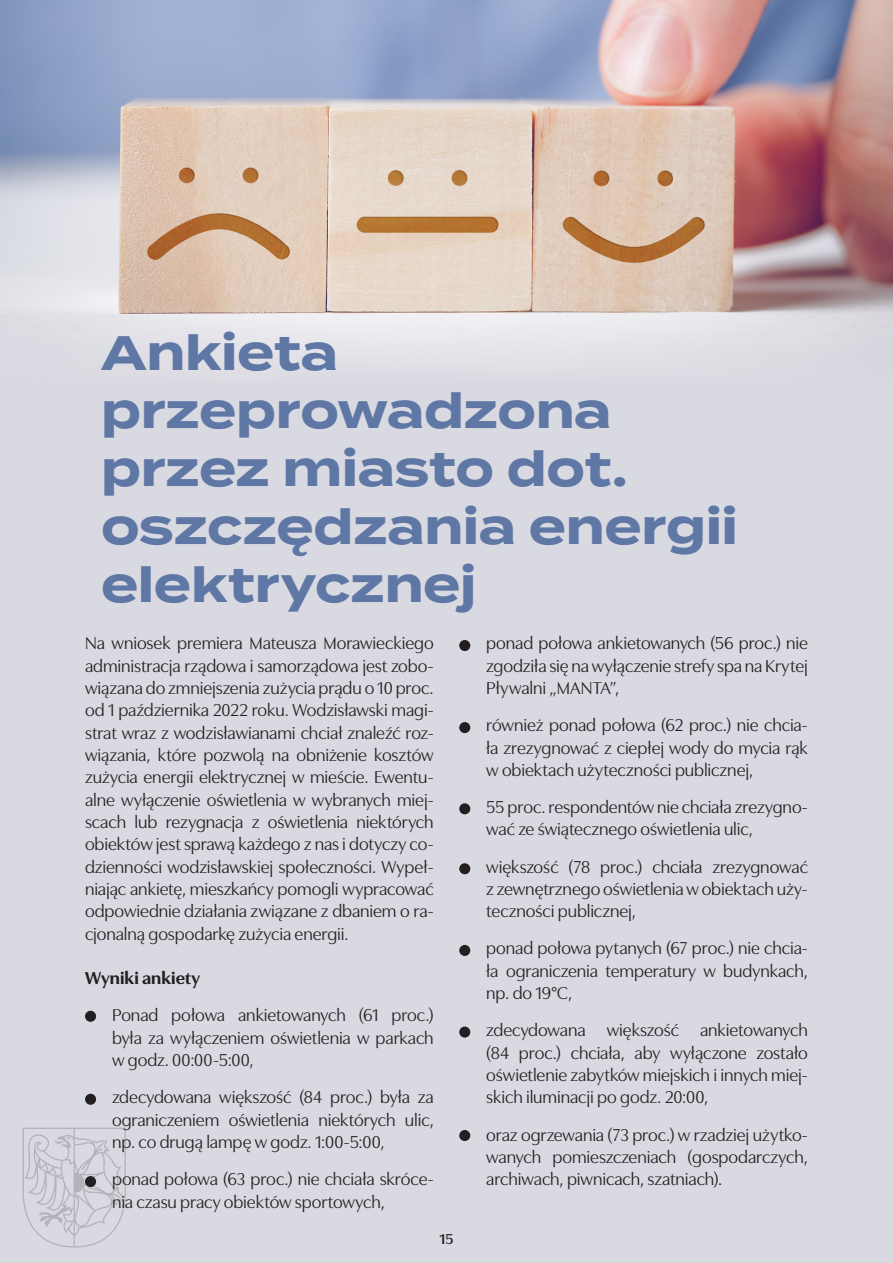
<style>
.page{position:relative;width:893px;height:1263px;background:#d9d9e1}
.page>*{position:absolute;margin:0;border:0;box-sizing:border-box;transform-origin:0 0}
.t1{font:700 48.3px/58.1px "Termina";letter-spacing:-.005em;color:#5f77a5}
.t2{font:18px/22.4px "Utile Display";letter-spacing:-.005em;color:#231f20;text-align:justify}
.t3{font:700 18px "Utile Display";color:#231f20}
.t4{font:600 15px "Utile Display";color:#231f20}
.s1{font-family:"Minion Pro"}
</style>
<div class="page">
<svg style="left:23px;top:1127px;width:103px;height:120px"></svg>
<img style="left:0;top:0;width:893px;height:359px">
<div style="left:85px;top:1011px;width:11px;height:11px;background:#231f20;border-radius:50%"></div>
<div style="left:85px;top:1094px;width:11px;height:11px;background:#231f20;border-radius:50%"></div>
<div style="left:85px;top:1176px;width:11px;height:11px;background:#231f20;border-radius:50%"></div>
<div style="left:459px;top:640px;width:11px;height:11px;background:#231f20;border-radius:50%"></div>
<div style="left:459px;top:722px;width:11px;height:11px;background:#231f20;border-radius:50%"></div>
<div style="left:459px;top:803px;width:11px;height:11px;background:#231f20;border-radius:50%"></div>
<div style="left:459px;top:863px;width:11px;height:11px;background:#231f20;border-radius:50%"></div>
<div style="left:459px;top:945px;width:11px;height:11px;background:#231f20;border-radius:50%"></div>
<div style="left:459px;top:1026px;width:11px;height:11px;background:#231f20;border-radius:50%"></div>
<div style="left:459px;top:1130px;width:11px;height:11px;background:#231f20;border-radius:50%"></div>
<p class="t1" style="left:101px;top:325px;width:638px">Ankieta przeprowadzona przez miasto dot. oszczędzania energii elektrycznej</p>
<p class="t2" style="left:85px;top:630px;width:350px">Na wniosek premiera Mateusza Morawieckiego administracja rządowa i samorządowa jest zobo&shy;wiązana do zmniejszenia zużycia prądu o 10 proc. od 1 października 2022 roku. Wodzisławski magi&shy;strat wraz z wodzisławianami chciał znaleźć roz&shy;wiązania, które pozwolą na obniżenie kosztów zużycia energii elektrycznej w mieście. Ewentu&shy;alne wyłączenie oświetlenia w wybranych miej&shy;scach lub rezygnacja z oświetlenia niektórych obiektów jest sprawą każdego z nas i dotyczy co&shy;dzienności wodzisławskiej społeczności. Wypeł&shy;niając ankietę, mieszkańcy pomogli wypracować odpowiednie działania związane z dbaniem o ra&shy;cjonalną gospodarkę zużycia energii.</p>
<p class="t3" style="left:85px;top:964px;width:117px">Wyniki ankiety</p>
<p class="t2" style="left:112px;top:1002px;width:323px;text-indent:-27px"><span class="s1">•</span> Ponad połowa ankietowanych (61 proc.) była za wyłączeniem oświetlenia w parkach w godz. 00:00-5:00,</p>
<p class="t2" style="left:112px;top:1084px;width:323px;text-indent:-27px"><span class="s1">•</span> zdecydowana większość (84 proc.) była za ograniczeniem oświetlenia niektórych ulic, np. co drugą lampę w godz. 1:00-5:00,</p>
<p class="t2" style="left:112px;top:1166px;width:323px;text-indent:-27px"><span class="s1">•</span> ponad połowa (63 proc.) nie chciała skróce&shy;nia czasu pracy obiektów sportowych,</p>
<p class="t2" style="left:486px;top:630px;width:323px;text-indent:-27px"><span class="s1">•</span> ponad połowa ankietowanych (56 proc.) nie zgodziła się na wyłączenie strefy spa na Krytej Pływalni „MANTA”,</p>
<p class="t2" style="left:486px;top:712px;width:323px;text-indent:-27px"><span class="s1">•</span> również ponad połowa (62 proc.) nie chcia&shy;ła zrezygnować z ciepłej wody do mycia rąk w obiektach użyteczności publicznej,</p>
<p class="t2" style="left:486px;top:794px;width:323px;text-indent:-27px"><span class="s1">•</span> 55 proc. respondentów nie chciała zrezygno&shy;wać ze świątecznego oświetlenia ulic,</p>
<p class="t2" style="left:486px;top:854px;width:323px;text-indent:-27px"><span class="s1">•</span> większość (78 proc.) chciała zrezygnować z zewnętrznego oświetlenia w obiektach uży&shy;teczności publicznej,</p>
<p class="t2" style="left:486px;top:935px;width:323px;text-indent:-27px"><span class="s1">•</span> ponad połowa pytanych (67 proc.) nie chcia&shy;ła ograniczenia temperatury w budynkach, np. do 19°C,</p>
<p class="t2" style="left:486px;top:1017px;width:323px;text-indent:-27px"><span class="s1">•</span> zdecydowana większość ankietowanych (84 proc.) chciała, aby wyłączone zostało oświetlenie zabytków miejskich i innych miej&shy;skich iluminacji po godz. 20:00,</p>
<p class="t2" style="left:486px;top:1121px;width:323px;text-indent:-27px"><span class="s1">•</span> oraz ogrzewania (73 proc.) w rzadziej użytko&shy;wanych pomieszczeniach (gospodarczych, archiwach, piwnicach, szatniach).</p>
<p class="t4" style="left:439px;top:1227px;width:16px">15</p>
</div>
